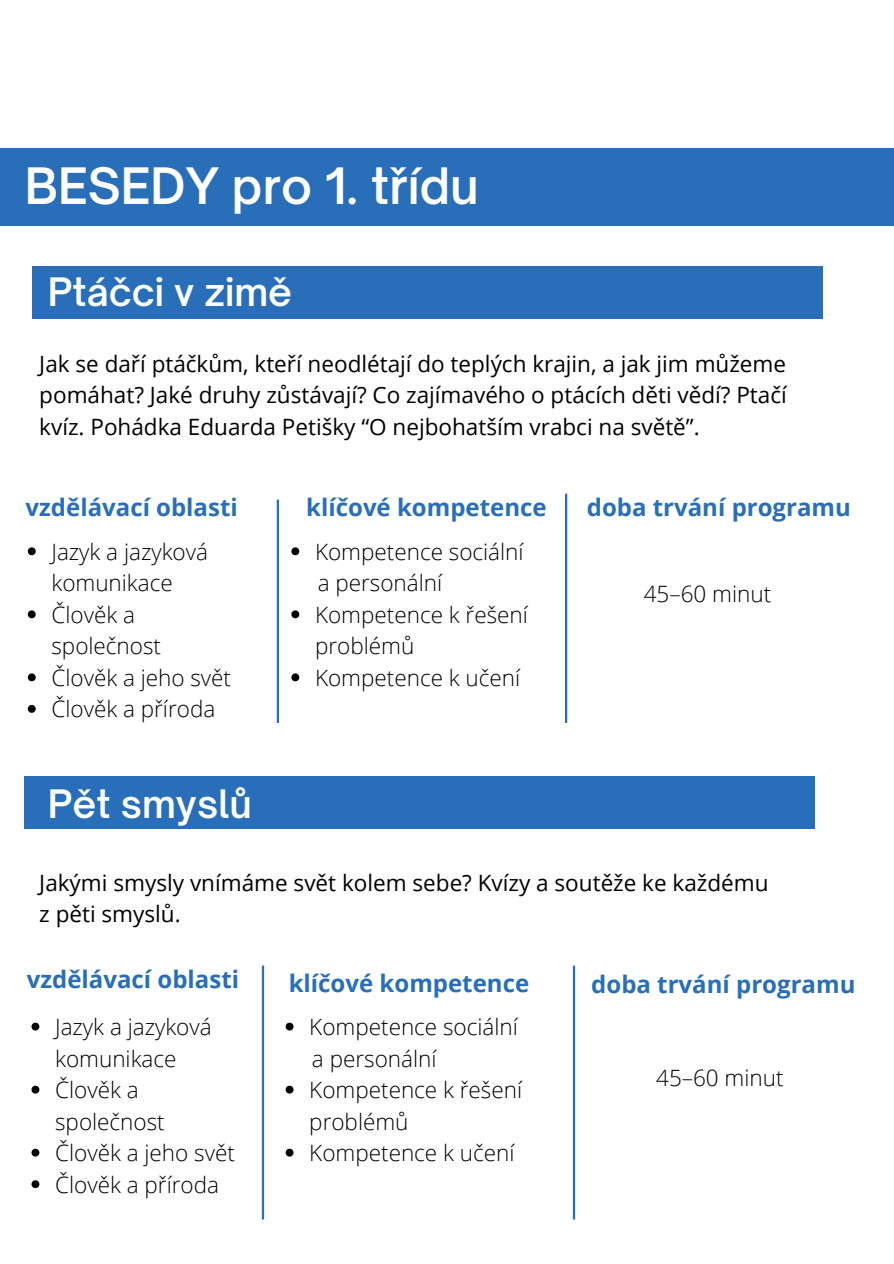
<style>
.page{position:relative;width:894px;height:1264px;background:#fff}
.page>*{position:absolute;margin:0;border:0;box-sizing:border-box;transform-origin:0 0}
.t1{font:600 48px "Open Sauce One";color:#fff}
.t2{font:600 37.5px "Open Sauce One";color:#fff}
.t3{font:700 24px "Open Sans";color:#286eb9}
.t4{font:300 22.5px/31.5px "Open Sans";color:#000}
.t5{font:22.5px/31.5px "Open Sans";color:#000;text-align:justify}
</style>
<div class="page">
<div style="left:0;top:148px;width:893px;height:77px;background:#286eb9"></div>
<div style="left:33px;top:266px;width:789px;height:52px;background:#286eb9"></div>
<div style="left:25px;top:776px;width:790px;height:52px;background:#286eb9"></div>
<hr style="left:277px;top:499px;width:2px;height:224px;background:#286eb9">
<hr style="left:565px;top:493px;width:2px;height:230px;background:#286eb9">
<hr style="left:262px;top:965px;width:2px;height:254px;background:#286eb9">
<hr style="left:572px;top:965px;width:3px;height:254px;background:#286eb9">
<svg style="left:285px;top:1022px;width:8px;height:8px"></svg>
<svg style="left:285px;top:1085px;width:8px;height:8px"></svg>
<svg style="left:285px;top:1148px;width:8px;height:8px"></svg>
<svg style="left:291px;top:547px;width:8px;height:8px"></svg>
<svg style="left:291px;top:610px;width:8px;height:8px"></svg>
<svg style="left:291px;top:673px;width:8px;height:8px"></svg>
<svg style="left:28px;top:547px;width:8px;height:8px"></svg>
<svg style="left:28px;top:610px;width:8px;height:8px"></svg>
<svg style="left:28px;top:673px;width:8px;height:8px"></svg>
<svg style="left:28px;top:705px;width:8px;height:7px"></svg>
<svg style="left:31px;top:1022px;width:8px;height:8px"></svg>
<svg style="left:31px;top:1085px;width:8px;height:8px"></svg>
<svg style="left:31px;top:1148px;width:8px;height:8px"></svg>
<svg style="left:31px;top:1180px;width:8px;height:8px"></svg>
<h1 class="t1" style="left:25px;top:156px;width:455px">BESEDY pro 1. třídu</h1>
<h2 class="t2" style="left:48px;top:268px;width:246px">Ptáčci v zimě</h2>
<p class="t5" style="left:39px;top:347px;width:748px">Jak se daří ptáčkům, kteří neodlétají do teplých krajin, a jak jim můžeme pomáhat? Jaké druhy zůstávají? Co zajímavého o ptácích děti vědí? Ptačí kvíz. Pohádka Eduarda Petišky “O nejbohatším vrabci na světě”.</p>
<p class="t3" style="left:26px;top:490px;width:214px">vzdělávací oblasti</p>
<p class="t3" style="left:306px;top:490px;width:242px">klíčové kompetence</p>
<h2 class="t4" style="left:51px;top:535px;width:158px">Jazyk a jazyková komunikace</h2>
<p class="t4" style="left:51px;top:598px;width:111px">Člověk a společnost</p>
<p class="t4" style="left:51px;top:661px;width:181px">Člověk a jeho svět</p>
<h3 class="t4" style="left:51px;top:692px;width:165px">Člověk a příroda</h3>
<p class="t2" style="left:48px;top:781px;width:205px">Pět smyslů</p>
<p class="t4" style="left:315px;top:535px;width:210px">Kompetence sociální</p>
<p class="t4" style="left:317px;top:566px;width:126px">a personální</p>
<h3 class="t4" style="left:315px;top:598px;width:214px">Kompetence k řešení problémů</h3>
<p class="t4" style="left:315px;top:661px;width:207px">Kompetence k učení</p>
<h3 class="t3" style="left:586px;top:490px;width:265px">doba trvání programu</h3>
<p class="t4" style="left:643px;top:578px;width:129px">45–60 minut</p>
<p class="t5" style="left:39px;top:866px;width:730px">Jakými smysly vnímáme svět kolem sebe? Kvízy a soutěže ke každému</p>
<p class="t5" style="left:39px;top:897px;width:143px">z pěti smyslů.</p>
<p class="t3" style="left:27px;top:962px;width:214px">vzdělávací oblasti</p>
<h3 class="t3" style="left:289px;top:966px;width:242px">klíčové kompetence</h3>
<p class="t3" style="left:591px;top:967px;width:265px">doba trvání programu</p>
<p class="t4" style="left:55px;top:1010px;width:158px">Jazyk a jazyková komunikace</p>
<h3 class="t4" style="left:55px;top:1073px;width:111px">Člověk a společnost</h3>
<p class="t4" style="left:55px;top:1136px;width:181px">Člověk a jeho svět</p>
<p class="t4" style="left:55px;top:1168px;width:165px">Člověk a příroda</p>
<p class="t4" style="left:309px;top:1010px;width:214px">Kompetence sociální a personální<br>Kompetence k řešení problémů<br>Kompetence k učení</p>
<p class="t4" style="left:656px;top:1061px;width:129px">45–60 minut</p>
</div>
